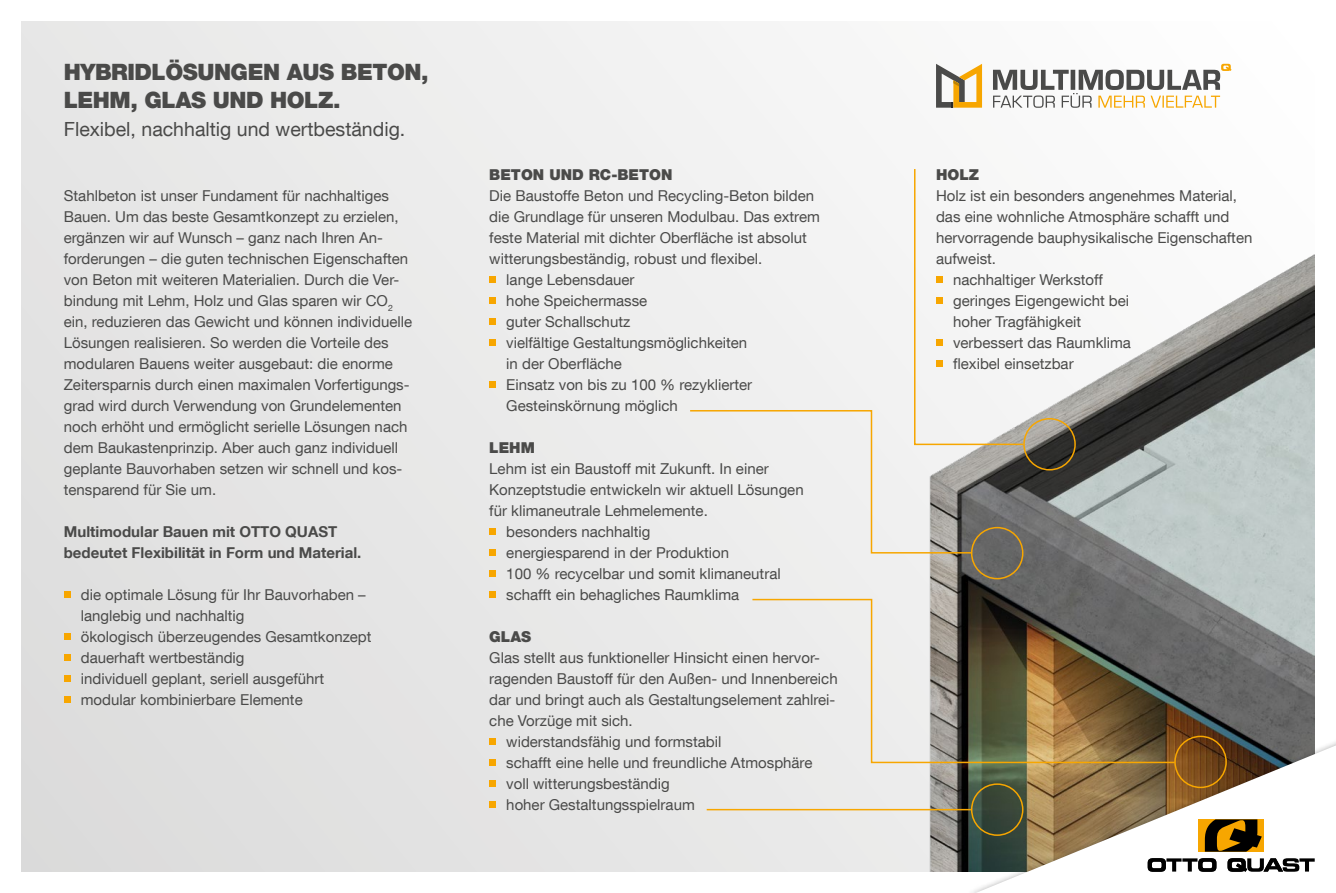
<style>
.page{position:relative;width:1336px;height:893px;background:#fff}
.page>*{position:absolute;margin:0;border:0;box-sizing:border-box;transform-origin:0 0}
.t1{font:900 22.5px/28px "Helvetica Neue LT Com";letter-spacing:-.02em;color:#4a4a49}
.t2{font:19.5px "Helvetica Neue LT Com";color:#4a4a49}
.t3{font:15px/21px "Helvetica Neue LT Com";color:#4a4a49}
.t4{font:700 15px/21px "Helvetica Neue LT Com";color:#4a4a49}
.t5{font:900 15px "Helvetica Neue LT Com";color:#4a4a49}
</style>
<div class="page">
<div style="left:21px;top:21px;width:1293px;height:851px;background:linear-gradient(to right,#dfdfde,#fefefe)"></div>
<img style="left:839px;top:216px;width:475px;height:656px">
<svg style="left:64px;top:591px;width:6px;height:6px"></svg>
<svg style="left:64px;top:633px;width:6px;height:6px"></svg>
<svg style="left:64px;top:654px;width:6px;height:6px"></svg>
<svg style="left:64px;top:675px;width:6px;height:6px"></svg>
<svg style="left:64px;top:696px;width:6px;height:6px"></svg>
<div style="left:970px;top:527px;width:53px;height:52px;border:2px solid #f7a600;border-radius:50%"></div>
<div style="left:1023px;top:418px;width:52px;height:52px;border:2px solid #f7a600;border-radius:50%"></div>
<svg style="left:489px;top:276px;width:6px;height:6px"></svg>
<svg style="left:489px;top:297px;width:6px;height:6px"></svg>
<svg style="left:489px;top:318px;width:6px;height:6px"></svg>
<svg style="left:489px;top:339px;width:6px;height:6px"></svg>
<svg style="left:489px;top:381px;width:6px;height:6px"></svg>
<svg style="left:489px;top:528px;width:6px;height:6px"></svg>
<svg style="left:489px;top:549px;width:6px;height:6px"></svg>
<svg style="left:489px;top:570px;width:6px;height:6px"></svg>
<svg style="left:489px;top:591px;width:6px;height:6px"></svg>
<svg style="left:489px;top:738px;width:6px;height:6px"></svg>
<svg style="left:489px;top:759px;width:6px;height:6px"></svg>
<svg style="left:489px;top:780px;width:6px;height:6px"></svg>
<svg style="left:489px;top:801px;width:6px;height:6px"></svg>
<hr style="left:706px;top:809px;width:264px;height:1px;background:#f7a600">
<svg style="left:992px;top:64px;width:239px;height:44px"></svg>
<svg style="left:935px;top:64px;width:46px;height:44px"></svg>
<svg style="left:750px;top:598px;width:425px;height:166px;background:#a59e92"></svg>
<svg style="left:688px;top:168px;width:336px;height:386px"></svg>
<div style="left:963px;top:736px;width:372px;height:157px;background:#000;opacity:.5"></div>
<svg style="left:975px;top:745px;width:360px;height:148px"></svg>
<svg style="left:1147px;top:858px;width:69px;height:14px"></svg>
<svg style="left:1227px;top:858px;width:87px;height:14px"></svg>
<div style="left:1197px;top:819px;width:66px;height:33px;background:#f7a600"></div>
<svg style="left:1204px;top:819px;width:57px;height:33px"></svg>
<h1 class="t1" style="left:64px;top:58px;width:366px">HYBRIDLÖSUNGEN AUS BETON,<br>LEHM, GLAS UND HOLZ.</h1>
<h2 class="t2" style="left:64px;top:117px;width:343px">Flexibel, nachhaltig und wertbeständig.</h2>
<p class="t3" style="left:64px;top:185px;width:350px">Stahlbeton ist unser Fundament für nachhaltiges Bauen. Um das beste Gesamtkonzept zu erzielen, ergänzen wir auf Wunsch – ganz nach Ihren An&shy;forderungen – die guten technischen Eigenschaften von Beton mit weiteren Materialien. Durch die Ver&shy;bindung mit Lehm, Holz und Glas sparen wir CO<sub>2 </sub>ein, reduzieren das Gewicht und können individuelle Lösungen realisieren. So werden die Vorteile des modularen Bauens weiter ausgebaut: die enorme Zeitersparnis durch einen maximalen Vorfertigungs&shy;grad wird durch Verwendung von Grundelementen noch erhöht und ermöglicht serielle Lösungen nach dem Baukastenprinzip. Aber auch ganz individuell geplante Bauvorhaben setzen wir schnell und kos&shy;tensparend für Sie um.</p>
<p class="t4" style="left:64px;top:520px;width:299px">Multimodular Bauen mit OTTO QUAST bedeutet Flexibilität in Form und Material.</p>
<p class="t3" style="left:81px;top:584px;width:292px">die optimale Lösung für Ihr Bauvorhaben – langlebig und nachhaltig<br>ökologisch überzeugendes Gesamtkonzept dauerhaft wertbeständig<br>individuell geplant, seriell ausgeführt modular kombinierbare Elemente</p>
<p class="t5" style="left:489px;top:165px;width:185px">BETON UND RC-BETON</p>
<p class="t3" style="left:489px;top:185px;width:326px">Die Baustoffe Beton und Recycling-Beton bilden</p>
<p class="t3" style="left:489px;top:206px;width:332px">die Grundlage für unseren Modulbau. Das extrem</p>
<p class="t3" style="left:489px;top:227px;width:319px">feste Material mit dichter Oberfläche ist absolut</p>
<p class="t3" style="left:489px;top:248px;width:274px">witterungsbeständig, robust und flexibel.</p>
<p class="t3" style="left:506px;top:269px;width:130px">lange Lebensdauer</p>
<p class="t3" style="left:506px;top:290px;width:142px">hohe Speichermasse</p>
<p class="t3" style="left:506px;top:311px;width:125px">guter Schallschutz</p>
<p class="t3" style="left:506px;top:332px;width:242px">vielfältige Gestaltungsmöglichkeiten</p>
<p class="t3" style="left:506px;top:353px;width:117px">in der Oberfläche</p>
<p class="t3" style="left:506px;top:374px;width:247px">Einsatz von bis zu 100 % rezyklierter</p>
<p class="t3" style="left:506px;top:395px;width:173px">Gesteinskörnung möglich</p>
<p class="t5" style="left:489px;top:438px;width:47px">LEHM</p>
<p class="t3" style="left:489px;top:458px;width:281px">Lehm ist ein Baustoff mit Zukunft. In einer</p>
<p class="t3" style="left:489px;top:479px;width:316px">Konzeptstudie entwickeln wir aktuell Lösungen</p>
<p class="t3" style="left:489px;top:500px;width:220px">für klimaneutrale Lehmelemente.</p>
<p class="t3" style="left:506px;top:521px;width:146px">besonders nachhaltig</p>
<p class="t3" style="left:506px;top:542px;width:224px">energiesparend in der Produktion</p>
<p class="t3" style="left:506px;top:563px;width:276px">100 % recycelbar und somit klimaneutral</p>
<p class="t3" style="left:506px;top:584px;width:234px">schafft ein behagliches Raumklima</p>
<p class="t5" style="left:489px;top:627px;width:43px">GLAS</p>
<p class="t3" style="left:489px;top:647px;width:332px">Glas stellt aus funktioneller Hinsicht einen hervor-</p>
<p class="t3" style="left:489px;top:668px;width:350px">ragenden Baustoff für den Außen- und Innenbereich</p>
<p class="t3" style="left:489px;top:689px;width:347px">dar und bringt auch als Gestaltungselement zahlrei-</p>
<p class="t3" style="left:489px;top:710px;width:145px">che Vorzüge mit sich.</p>
<p class="t3" style="left:506px;top:731px;width:217px">widerstandsfähig und formstabil</p>
<p class="t3" style="left:506px;top:752px;width:307px">schafft eine helle und freundliche Atmosphäre</p>
<p class="t3" style="left:506px;top:773px;width:165px">voll witterungsbeständig</p>
<p class="t3" style="left:506px;top:794px;width:190px">hoher Gestaltungsspielraum</p>
<p class="t5" style="left:935px;top:165px;width:45px">HOLZ</p>
<p class="t3" style="left:935px;top:185px;width:302px">Holz ist ein besonders angenehmes Material,</p>
<p class="t3" style="left:935px;top:206px;width:295px">das eine wohnliche Atmosphäre schafft und</p>
<p class="t3" style="left:935px;top:227px;width:318px">hervorragende bauphysikalische Eigenschaften</p>
<p class="t3" style="left:935px;top:248px;width:61px">aufweist.</p>
<p class="t3" style="left:952px;top:269px;width:151px">nachhaltiger Werkstoff</p>
<p class="t3" style="left:952px;top:290px;width:178px">geringes Eigengewicht bei</p>
<p class="t3" style="left:952px;top:311px;width:130px">hoher Tragfähigkeit</p>
<p class="t3" style="left:952px;top:332px;width:179px">verbessert das Raumklima</p>
<p class="t3" style="left:952px;top:353px;width:122px">flexibel einsetzbar</p>
</div>
